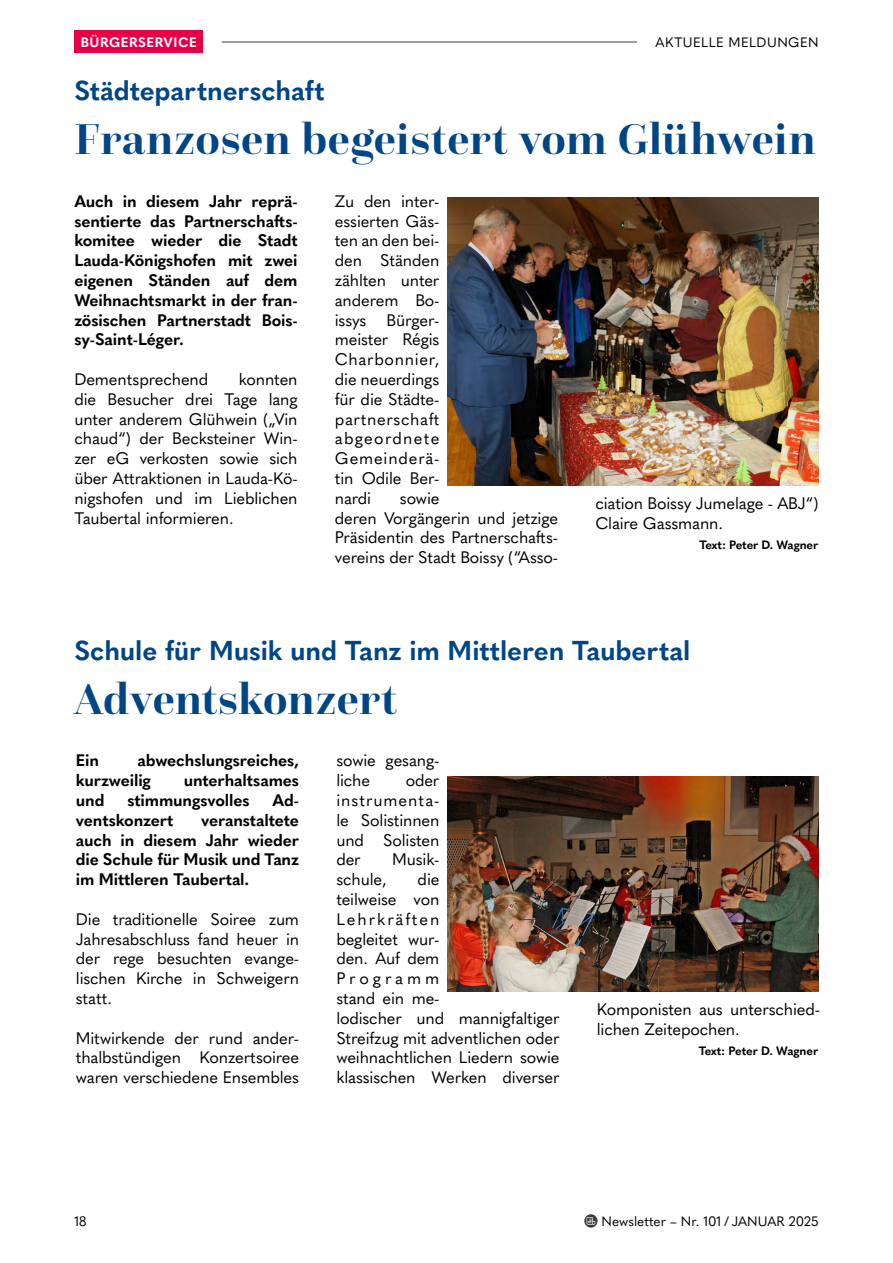
<style>
.page{position:relative;width:893px;height:1263px;background:#fff}
.page>*{position:absolute;margin:0;border:0;box-sizing:border-box;transform-origin:0 0}
.t1{font:700 45px "Questa Grande";letter-spacing:.01em;color:#004687}
.t2{font:700 27px "Quasimoda";letter-spacing:-.005em;color:#004687}
.t3{font:16.5px/19.8px "Quasimoda";letter-spacing:-.01em;color:#000;text-align:justify}
.t4{font:700 16.5px/19.8px "Quasimoda";letter-spacing:-.01em;color:#000;text-align:justify}
.t5{font:13.5px "Quasimoda";color:#000}
.t6{font:13.5px "Quasimoda";letter-spacing:.04em;color:#000}
.t7{font:700 13.5px "Quasimoda";letter-spacing:.035em;color:#fff}
.t8{font:700 12px "Quasimoda";letter-spacing:-.01em;color:#000}
</style>
<div class="page">
<img style="left:448px;top:197px;width:371px;height:288px">
<img style="left:448px;top:776px;width:371px;height:215px">
<svg style="left:584px;top:1214px;width:14px;height:13px"></svg>
<svg style="left:587px;top:1217px;width:8px;height:8px"></svg>
<div style="left:74px;top:31px;width:129px;height:22px;background:#e50046"></div>
<hr style="left:222px;top:42px;width:415px;height:1px;background:#3c3c3b">
<p class="t7" style="left:81px;top:32px;width:117px">BÜRGERSERVICE</p>
<p class="t6" style="left:655px;top:32px;width:165px">AKTUELLE MELDUNGEN</p>
<h2 class="t2" style="left:74px;top:69px;width:252px">Städtepartnerschaft</h2>
<h1 class="t1" style="left:74px;top:111px;width:743px">Franzosen begeistert vom Glühwein</h1>
<p class="t4" style="left:74px;top:190px;width:225px">Auch in diesem Jahr reprä&shy;sentierte das Partnerschafts&shy;komitee wieder die Stadt Lauda-Königshofen mit zwei eigenen Ständen auf dem Weihnachtsmarkt in der fran&shy;zösischen Partnerstadt Bois&shy;sy-Saint-Léger.</p>
<p class="t3" style="left:74px;top:368px;width:135px">Dementsprechend</p>
<p class="t3" style="left:335px;top:190px;width:106px">Zu den inter&shy;essierten Gäs&shy;ten an den bei&shy;den Ständen zählten unter anderem Bo&shy;issys Bürger&shy;meister Régis Charbonnier, die neuerdings für die Städte&shy;partnerschaft abgeordnete Gemeinderä&shy;tin Odile Ber&shy;nardi</p>
<p class="t3" style="left:74px;top:368px;width:225px;text-indent:164px">konnten die Besucher drei Tage lang unter anderem Glühwein („Vin chaud“) der Becksteiner Win&shy;zer eG verkosten sowie sich über Attraktionen in Lauda-Kö&shy;nigshofen und im Lieblichen Taubertal informieren.</p>
<p class="t3" style="left:335px;top:487px;width:225px;text-align:left;text-indent:65px">sowie<br>deren Vorgängerin und jetzige<br>Präsidentin des Partnerschafts&shy;vereins der Stadt Boissy (“Asso-</p>
<p class="t3" style="left:595px;top:492px;width:225px">ciation Boissy Jumelage - ABJ“)<br>Claire Gassmann.</p>
<p class="t8" style="left:699px;top:535px;width:121px">Text: Peter D. Wagner</p>
<h2 class="t2" style="left:74px;top:630px;width:618px">Schule für Musik und Tanz im Mittleren Taubertal</h2>
<h1 class="t1" style="left:74px;top:671px;width:324px">Adventskonzert</h1>
<p class="t4" style="left:76px;top:749px;width:225px;text-indent:62px">abwechslungsreiches, kurzweilig</p>
<p class="t4" style="left:76px;top:749px;width:25px">Ein</p>
<p class="t4" style="left:184px;top:769px;width:117px">unterhaltsames</p>
<p class="t4" style="left:76px;top:789px;width:30px">und</p>
<p class="t4" style="left:128px;top:789px;width:124px">stimmungsvolles</p>
<p class="t4" style="left:273px;top:789px;width:28px">Ad-</p>
<p class="t4" style="left:76px;top:809px;width:99px">ventskonzert</p>
<p class="t4" style="left:76px;top:809px;width:225px;text-indent:125px">veranstaltete auch in diesem Jahr wieder die Schule für Musik und Tanz im Mittleren Taubertal.</p>
<p class="t3" style="left:76px;top:908px;width:225px">Die traditionelle Soiree zum Jahresabschluss fand heuer in der rege besuchten evange&shy;lischen Kirche in Schweigern statt.</p>
<p class="t3" style="left:76px;top:1027px;width:225px">Mitwirkende der rund ander&shy;thalbstündigen Konzertsoiree waren verschiedene Ensembles</p>
<p class="t3" style="left:336px;top:749px;width:105px">sowie gesang&shy;liche</p>
<p class="t3" style="left:336px;top:769px;width:105px;text-indent:69px">oder instrumenta&shy;le Solistinnen und Solisten der</p>
<p class="t3" style="left:392px;top:848px;width:49px">Musik-</p>
<p class="t3" style="left:336px;top:868px;width:225px;text-align:left;text-indent:81px">die<br>teilweise von<br>Lehrkräften<br>begleitet wur-<br>den. Auf dem<br>Programm<br>stand ein me-<br>lodischer und mannigfaltiger<br>Streifzug mit adventlichen oder weihnachtlichen Liedern sowie klassischen Werken diverser</p>
<p class="t3" style="left:336px;top:868px;width:52px">schule,</p>
<p class="t3" style="left:597px;top:998px;width:225px">Komponisten aus unterschied&shy;lichen Zeitepochen.</p>
<p class="t8" style="left:699px;top:1041px;width:121px">Text: Peter D. Wagner</p>
<p class="t5" style="left:74px;top:1211px;width:14px">18</p>
<p class="t5" style="left:602px;top:1211px;width:218px">Newsletter – Nr. 101 / JANUAR 2025</p>
</div>
